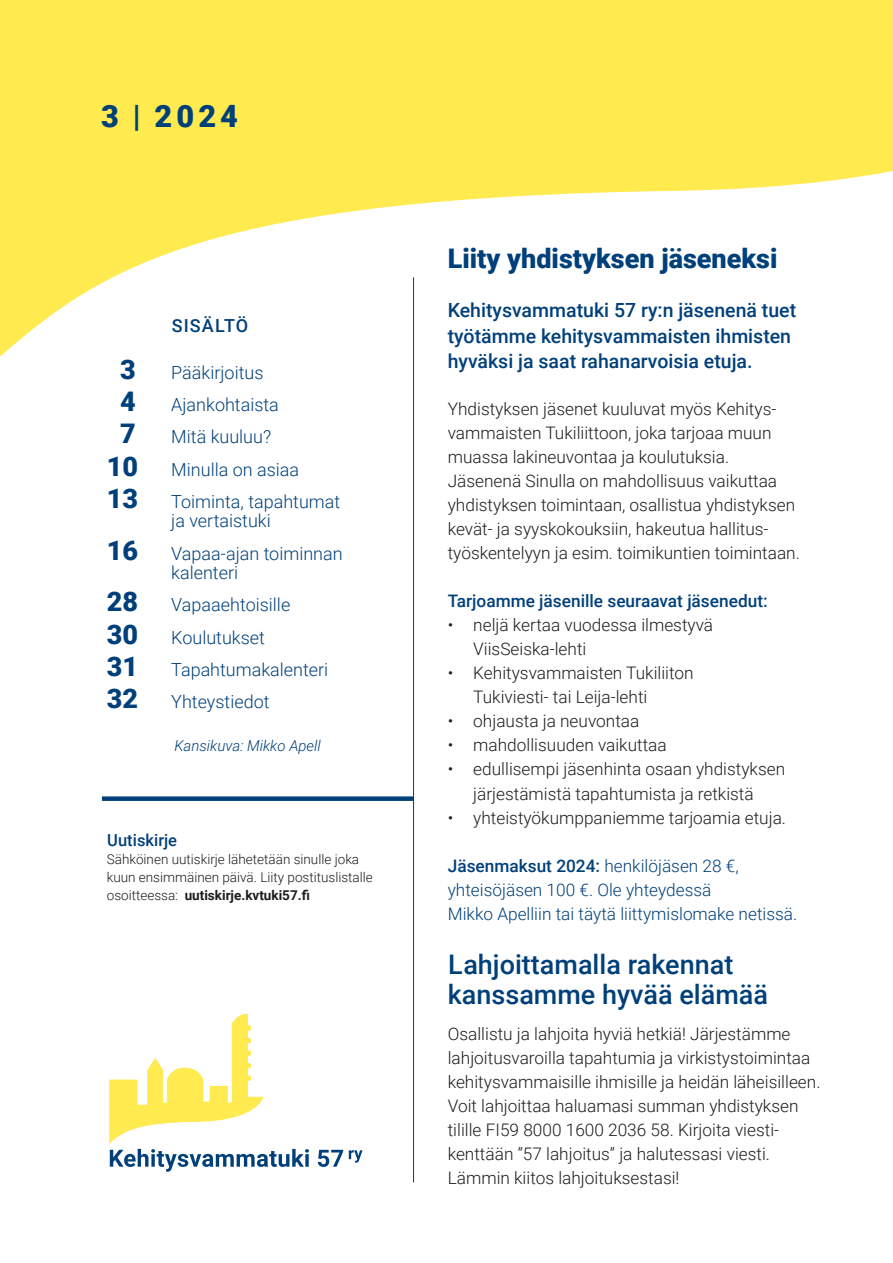
<style>
.page{position:relative;width:893px;height:1263px;background:#fff}
.page>*{position:absolute;margin:0;border:0;box-sizing:border-box;transform-origin:0 0}
.t1{font:900 30.75px "Roboto";color:#00407a}
.t2{font:500 27px/30px "Roboto";color:#00407a}
.t3{font:900 27px "Roboto";color:#00407a}
.t4{font:500 19.5px/25.5px "Roboto";color:#00407a}
.t5{font:300 18px/32.2px "Roboto";color:#00407a}
.t6{font:500 18px "Roboto";letter-spacing:.06em;color:#00407a}
.t7{font:300 17.25px/24px "Roboto";color:#1d1d1b}
.t8{font:300 17.25px/24px "Roboto";color:#00407a}
.t9{font:500 17.25px "Roboto";color:#00407a}
.t10{font:500 16.5px "Roboto";color:#00407a}
.t11{font:italic 300 15px "Roboto";color:#00407a}
.t12{font:300 13.5px/18px "Roboto";color:#1d1d1b}
.s1{font-weight:900;font-size:27px}
.s2{font-weight:700}
.s3{font-weight:500}
</style>
<div class="page">
<svg style="left:0;top:0;width:893px;height:356px;fill:#ffea4f"></svg>
<svg style="left:109px;top:1014px;width:154px;height:129px"></svg>
<svg style="left:110px;top:1149px;width:199px;height:23px"></svg>
<svg style="left:318px;top:1150px;width:25px;height:17px"></svg>
<svg style="left:349px;top:1150px;width:13px;height:13px"></svg>
<hr style="left:413px;top:277px;width:1px;height:905px;background:#00407a">
<div style="left:102px;top:796px;width:312px;height:5px;background:#00407a"></div>
<h1 class="t1" style="left:101px;top:94px;width:138px">3 | 2024</h1>
<p class="t6" style="left:172px;top:313px;width:78px">SISÄLTÖ</p>
<h2 class="t3" style="left:120px;top:350px;width:17px">3</h2>
<p class="t5" style="left:171px;top:356px;width:94px">Pääkirjoitus</p>
<h2 class="t3" style="left:120px;top:383px;width:17px">4</h2>
<p class="t5" style="left:171px;top:388px;width:109px">Ajankohtaista</p>
<h2 class="t3" style="left:120px;top:415px;width:17px">7</h2>
<p class="t5" style="left:107px;top:420px;width:194px;text-indent:65px">Mitä kuuluu?<br><span class="s1">10</span> Minulla on asiaa</p>
<h2 class="t3" style="left:107px;top:479px;width:33px">13</h2>
<p class="t5" style="left:171px;top:491px;width:171px;line-height:19.5px">Toiminta, tapahtumat ja vertaistuki</p>
<h2 class="t3" style="left:107px;top:531px;width:33px">16</h2>
<p class="t5" style="left:171px;top:543px;width:173px;line-height:19.5px">Vapaa-ajan toiminnan kalenteri</p>
<h2 class="t3" style="left:107px;top:583px;width:33px">28</h2>
<p class="t5" style="left:171px;top:588px;width:121px">Vapaaehtoisille</p>
<h2 class="t3" style="left:107px;top:615px;width:33px">30</h2>
<p class="t5" style="left:107px;top:620px;width:223px;text-indent:64px">Koulutukset<br><span class="s1">31</span> Tapahtumakalenteri<br><span class="s1">32</span> Yhteystiedot</p>
<p class="t11" style="left:174px;top:735px;width:148px">Kansikuva: Mikko Apell</p>
<p class="t10" style="left:107px;top:828px;width:72px">Uutiskirje</p>
<p class="t12" style="left:107px;top:849px;width:268px">Sähköinen uutiskirje lähetetään sinulle joka kuun ensimmäinen päivä. Liity postituslistalle osoitteessa: <span class="s2">uutiskirje.kvtuki57.fi</span></p>
<h2 class="t3" style="left:448px;top:239px;width:331px">Liity yhdistyksen jäseneksi</h2>
<p class="t4" style="left:448px;top:297px;width:350px">Kehitysvammatuki 57 ry:n jäsenenä tuet työtämme kehitysvammaisten ihmisten hyväksi ja saat rahanarvoisia etuja.</p>
<p class="t7" style="left:448px;top:396px;width:354px">Yhdistyksen jäsenet kuuluvat myös Kehitys&shy;vammaisten Tukiliittoon, joka tarjoaa muun muassa lakineuvontaa ja koulutuksia.<br>Jäsenenä Sinulla on mahdollisuus vaikuttaa yhdistyksen toimintaan, osallistua yhdistyksen kevät- ja syyskokouksiin, hakeutua hallitus&shy;työskentelyyn ja esim. toimikuntien toimintaan.</p>
<p class="t9" style="left:448px;top:589px;width:321px">Tarjoamme jäsenille seuraavat jäsenedut:</p>
<p class="t7" style="left:473px;top:612px;width:241px;text-indent:-26px">• neljä kertaa vuodessa ilmestyvä<br>ViisSeiska-lehti</p>
<p class="t7" style="left:473px;top:660px;width:222px;text-indent:-26px">• Kehitysvammaisten Tukiliiton<br>Tukiviesti- tai Leija-lehti</p>
<p class="t7" style="left:448px;top:709px;width:193px">• ohjausta ja neuvontaa</p>
<p class="t7" style="left:448px;top:733px;width:220px">• mahdollisuuden vaikuttaa</p>
<p class="t7" style="left:448px;top:757px;width:339px;text-align:center">• edullisempi jäsenhinta osaan yhdistyksen järjestämistä tapahtumista ja retkistä</p>
<p class="t7" style="left:448px;top:805px;width:340px">• yhteistyökumppaniemme tarjoamia etuja.</p>
<p class="t8" style="left:448px;top:853px;width:351px"><span class="s3">Jäsenmaksut 2024:</span> henkilöjäsen 28 €, yhteisöjäsen 100 €. Ole yhteydessä<br>Mikko Apelliin tai täytä liittymislomake netissä.</p>
<h2 class="t2" style="left:448px;top:948px;width:322px">Lahjoittamalla rakennat kanssamme hyvää elämää</h2>
<p class="t7" style="left:448px;top:1021px;width:374px">Osallistu ja lahjoita hyviä hetkiä! Järjestämme lahjoitusvaroilla tapahtumia ja virkistystoimintaa kehitysvammaisille ihmisille ja heidän läheisilleen.<br>Voit lahjoittaa haluamasi summan yhdistyksen tilille FI59 8000 1600 2036 58. Kirjoita viesti&shy;kenttään ”57 lahjoitus” ja halutessasi viesti.<br>Lämmin kiitos lahjoituksestasi!</p>
</div>
